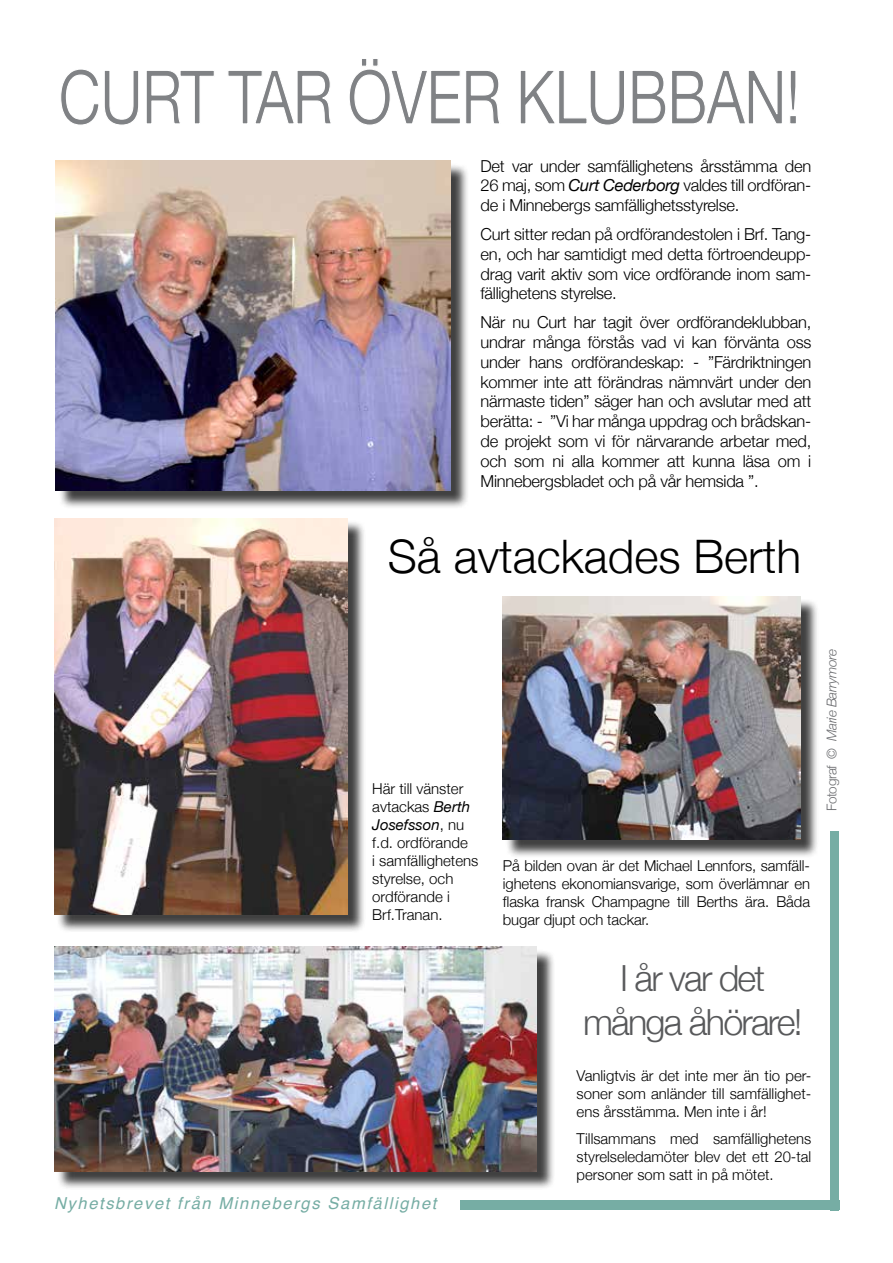
<style>
.page{position:relative;width:893px;height:1263px;background:#fff}
.page>*{position:absolute;margin:0;border:0;box-sizing:border-box;transform-origin:0 0}
.t1{font:75px "Helvetica Neue";letter-spacing:-.025em;color:#808285;scale:.8 1}
.t2{font:300 46.2px "Helvetica Neue";color:#000}
.t3{font:300 36px/43.2px "Helvetica Neue";letter-spacing:-.05em;color:#58595b;text-align:center}
.t4{font:300 16.5px/19.8px "Helvetica Neue";letter-spacing:-.015em;color:#000;text-align:justify}
.t5{font:italic 16.5px "Helvetica";letter-spacing:.1em;color:#76ada4}
.t6{font:300 15px/18px "Helvetica Neue";color:#000;text-align:justify}
.t7{font:italic 300 13.5px "Helvetica Neue";letter-spacing:-.03em;color:#6d6e71}
.s1{font-weight:400;font-style:italic}
.s2{font-style:normal}
</style>
<div class="page">
<div style="left:830px;top:831px;width:9px;height:379px;background:#76ada4"></div>
<div style="left:460px;top:1200px;width:379px;height:10px;background:#76ada4"></div>
<div style="left:58px;top:163px;width:411px;height:346px;background:#000;opacity:.75"></div>
<img style="left:56px;top:161px;width:394px;height:330px">
<div style="left:56px;top:520px;width:310px;height:413px;background:#000;opacity:.75"></div>
<img style="left:54px;top:518px;width:293px;height:396px">
<div style="left:505px;top:599px;width:314px;height:259px;background:#000;opacity:.75"></div>
<img style="left:503px;top:596px;width:298px;height:244px">
<div style="left:56px;top:949px;width:499px;height:241px;background:#000;opacity:.75"></div>
<img style="left:54px;top:947px;width:482px;height:224px">
<h1 class="t1" style="left:58px;top:43px;width:930px">CURT TAR ÖVER KLUBBAN!</h1>
<p class="t4" style="left:480px;top:155px;width:332px">Det var under samfällighetens årsstämma den 26 maj, som <span class="s1">Curt Cederborg</span> valdes till ordföran&shy;de i Minnebergs samfällighetsstyrelse.</p>
<p class="t4" style="left:480px;top:223px;width:332px">Curt sitter redan på ordförandestolen i Brf. Tang&shy;en, och har samtidigt med detta förtroendeupp&shy;drag varit aktiv som vice ordförande inom sam&shy;fällighetens styrelse.</p>
<p class="t4" style="left:480px;top:311px;width:332px">När nu Curt har tagit över ordförandeklubban, undrar många förstås vad vi kan förvänta oss under hans ordförandeskap: - ”Färdriktningen kommer inte att förändras nämnvärt under den närmaste tiden” säger han och avslutar med att berätta: - ”Vi har många uppdrag och brådskan&shy;de projekt som vi för närvarande arbetar med, och som ni alla kommer att kunna läsa om i Minnebergsbladet och på vår hemsida ”.</p>
<h2 class="t2" style="left:388px;top:519px;width:415px">Så avtackades Berth</h2>
<p class="t6" style="left:372px;top:779px;width:108px;text-align:left">Här till vänster avtackas <span class="s1">Berth<br>Josefsson</span>, nu f.d. ordförande<br>i samfällighetens styrelse, och ordförande i<br>Brf.Tranan.</p>
<p class="t5" style="left:54px;top:1190px;width:384px">Nyhetsbrevet från Minnebergs Samfällighet</p>
<p class="t7" style="left:821px;top:811px;width:163px;rotate:-90deg"><span class="s2">Fotograf ©</span> Marie Barrymore</p>
<p class="t6" style="left:503px;top:856px;width:309px">På bilden ovan är det Michael Lennfors, samfäll&shy;ighetens ekonomiansvarige, som överlämnar en flaska fransk Champagne till Berths ära. Båda bugar djupt och tackar.</p>
<h3 class="t3" style="left:583px;top:955px;width:221px">I år var det många åhörare!</h3>
<p class="t6" style="left:577px;top:1065px;width:236px">Vanligtvis är det inte mer än tio per&shy;soner som anländer till samfällighet&shy;ens årsstämma. Men inte i år!</p>
<p class="t6" style="left:577px;top:1128px;width:236px">Tillsammans med samfällighetens styrelseledamöter blev det ett 20-tal personer som satt in på mötet.</p>
</div>
